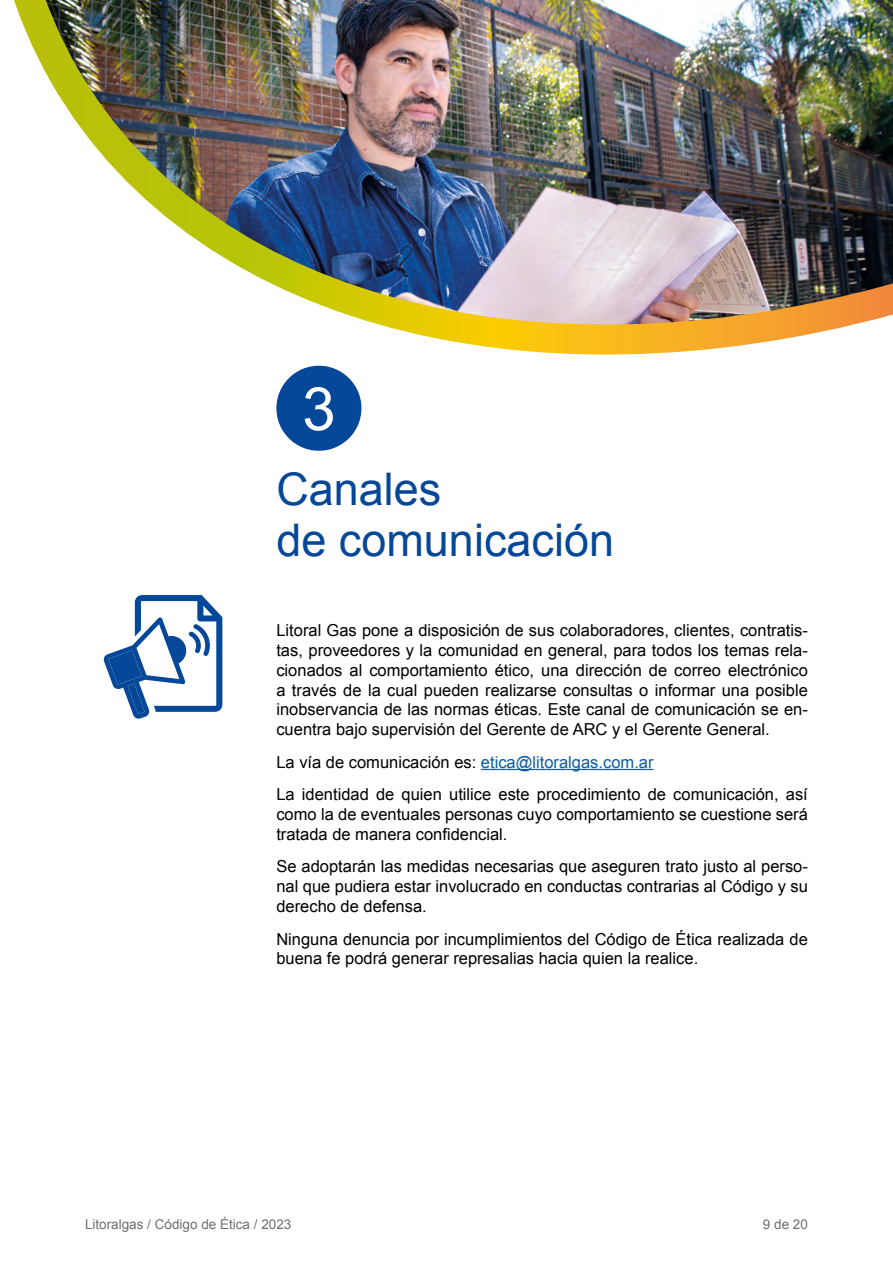
<style>
.page{position:relative;width:893px;height:1263px;background:#fff}
.page>*{position:absolute;margin:0;border:0;box-sizing:border-box;transform-origin:0 0}
.t1{font:60px "Arial";color:#fff}
.t2{font:45px/51px "Arial";color:#054798}
.t3{font:16.5px/19.8px "Arial";color:#000}
.t4{font:13.5px "Arial";color:#706f6f}
.s1{color:#0b5ca4}
</style>
<div class="page">
<div style="left:276px;top:366px;width:85px;height:85px;background:#054798;border-radius:50%"></div>
<svg style="left:103px;top:595px;width:119px;height:124px"></svg>
<hr style="left:481px;top:769px;width:173px;height:1px;background:#0b5ca4">
<img style="left:14px;top:0;width:879px;height:401px">
<h1 class="t1" style="left:302px;top:370px;width:35px">3</h1>
<h2 class="t2" style="left:276px;top:464px;width:339px">Canales<br>de comunicación</h2>
<p class="t3" style="left:276px;top:621px;width:533px;text-align:justify">Litoral Gas pone a disposición de sus colaboradores, clientes, contratis&shy;tas, proveedores y la comunidad en general, para todos los temas rela&shy;cionados al comportamiento ético, una dirección de correo electrónico a través de la cual pueden realizarse consultas o informar una posible inobservancia de las normas éticas. Este canal de comunicación se en&shy;cuentra bajo supervisión del Gerente de ARC y el Gerente General.</p>
<p class="t3" style="left:276px;top:746px;width:533px;line-height:32.5px">La vía de comunicación es: <span class="s1">etica@litoralgas.com.ar<br></span>La identidad de quien utilice este procedimiento de comunicación, así</p>
<p class="t3" style="left:276px;top:804px;width:533px">como la de eventuales personas cuyo comportamiento se cuestione será tratada de manera confidencial.</p>
<p class="t3" style="left:276px;top:857px;width:533px;text-align:justify">Se adoptarán las medidas necesarias que aseguren trato justo al perso&shy;nal que pudiera estar involucrado en conductas contrarias al Código y su derecho de defensa.</p>
<p class="t3" style="left:276px;top:929px;width:533px">Ninguna denuncia por incumplimientos del Código de Ética realizada de buena fe podrá generar represalias hacia quien la realice.</p>
<p class="t4" style="left:85px;top:1216px;width:208px">Litoralgas / Código de Ética / 2023</p>
<p class="t4" style="left:763px;top:1216px;width:47px">9 de 20</p>
</div>
